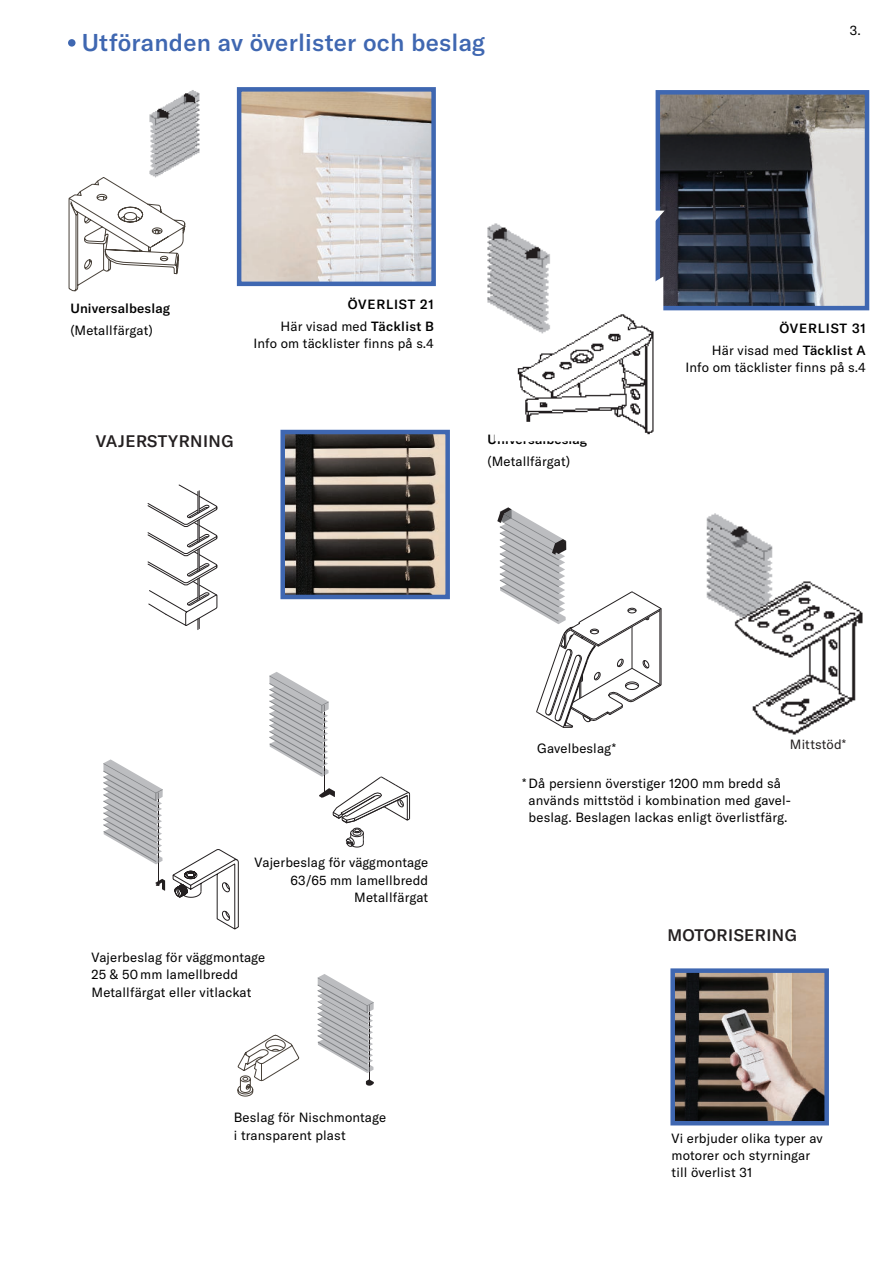
<style>
.page{position:relative;width:893px;height:1263px;background:#fff}
.page>*{position:absolute;margin:0;border:0;box-sizing:border-box;transform-origin:0 0}
.t1{font:500 24px "GT America";letter-spacing:.01em;color:#3f67b1}
.t2{font:500 16.5px "GT America";letter-spacing:.025em;color:#231f20}
.t3{font:13.2px/17.2px "GT America";letter-spacing:.01em;color:#000}
.t4{font:500 13.2px/21.8px "GT America";letter-spacing:.06em;color:#000;text-align:right}
.t5{font:500 13.2px "GT America";letter-spacing:.01em;color:#000}
.t6{font:13.2px "GT America";letter-spacing:.01em;color:#231f20}
.s1{font-weight:400}
</style>
<div class="page">
<svg style="left:236px;top:87px;width:200px;height:200px;background:#d4d0ce"></svg>
<svg style="left:655px;top:90px;width:215px;height:221px;background:#5b5f68"></svg>
<img style="left:487px;top:211px;width:178px;height:100px">
<img style="left:494px;top:276px;width:169px;height:159px">
<img style="left:68px;top:90px;width:132px;height:156px">
<svg style="left:172px;top:849px;width:67px;height:81px"></svg>
<svg style="left:103px;top:759px;width:62px;height:132px"></svg>
<svg style="left:269px;top:672px;width:141px;height:176px"></svg>
<svg style="left:147px;top:484px;width:71px;height:146px"></svg>
<svg style="left:280px;top:429px;width:170px;height:171px;background:#5c595a"></svg>
<img style="left:706px;top:513px;width:157px;height:222px">
<svg style="left:497px;top:507px;width:165px;height:221px"></svg>
<svg style="left:670px;top:968px;width:159px;height:158px;background:#746d6c"></svg>
<svg style="left:69px;top:177px;width:117px;height:114px"></svg>
<svg style="left:238px;top:1035px;width:61px;height:61px"></svg>
<svg style="left:317px;top:974px;width:57px;height:112px"></svg>
<div style="left:68px;top:39px;width:8px;height:8px;background:#3f67b1;border-radius:50%"></div>
<h1 class="t1" style="left:82px;top:30px;width:405px">Utföranden av överlister och beslag</h1>
<p class="t5" style="left:70px;top:302px;width:101px">Universalbeslag</p>
<p class="t3" style="left:70px;top:322px;width:84px">(Metallfärgat)</p>
<p class="t4" style="left:280px;top:294px;width:155px">ÖVERLIST 21<br><span class="s1">Här visad med</span> Täcklist B</p>
<p class="t3" style="left:253px;top:336px;width:182px">Info om täcklister finns på s.4</p>
<p class="t2" style="left:96px;top:432px;width:139px">VAJERSTYRNING</p>
<p class="t5" style="left:488px;top:433px;width:101px">Universalbeslag</p>
<p class="t3" style="left:488px;top:453px;width:84px">(Metallfärgat)</p>
<p class="t3" style="left:850px;top:23px;width:12px">3.</p>
<p class="t4" style="left:712px;top:318px;width:155px">ÖVERLIST 31<br><span class="s1">Här visad med</span> Täcklist A</p>
<p class="t3" style="left:685px;top:360px;width:182px">Info om täcklister finns på s.4</p>
<p class="t3" style="left:255px;top:855px;width:175px;text-align:right">Vajerbeslag för väggmontage<br>63/65 mm lamellbredd<br>Metallfärgat</p>
<p class="t3" style="left:92px;top:950px;width:175px">Vajerbeslag för väggmontage<br>25 &amp; 50 mm lamellbredd<br>Metallfärgat eller vitlackat</p>
<p class="t3" style="left:234px;top:1110px;width:154px">Beslag för Nischmontage i transparent plast</p>
<p class="t3" style="left:537px;top:740px;width:81px">Gavelbeslag*</p>
<p class="t6" style="left:790px;top:739px;width:58px">Mittstöd*</p>
<p class="t3" style="left:529px;top:775px;width:264px;text-indent:-6px">* Då persienn överstiger 1200 mm bredd så används mittstöd i kombination med gavel&shy;beslag. Beslagen lackas enligt överlistfärg.</p>
<p class="t2" style="left:667px;top:927px;width:131px">MOTORISERING</p>
<p class="t3" style="left:672px;top:1130px;width:153px">Vi erbjuder olika typer av motorer och styrningar till överlist 31</p>
</div>
